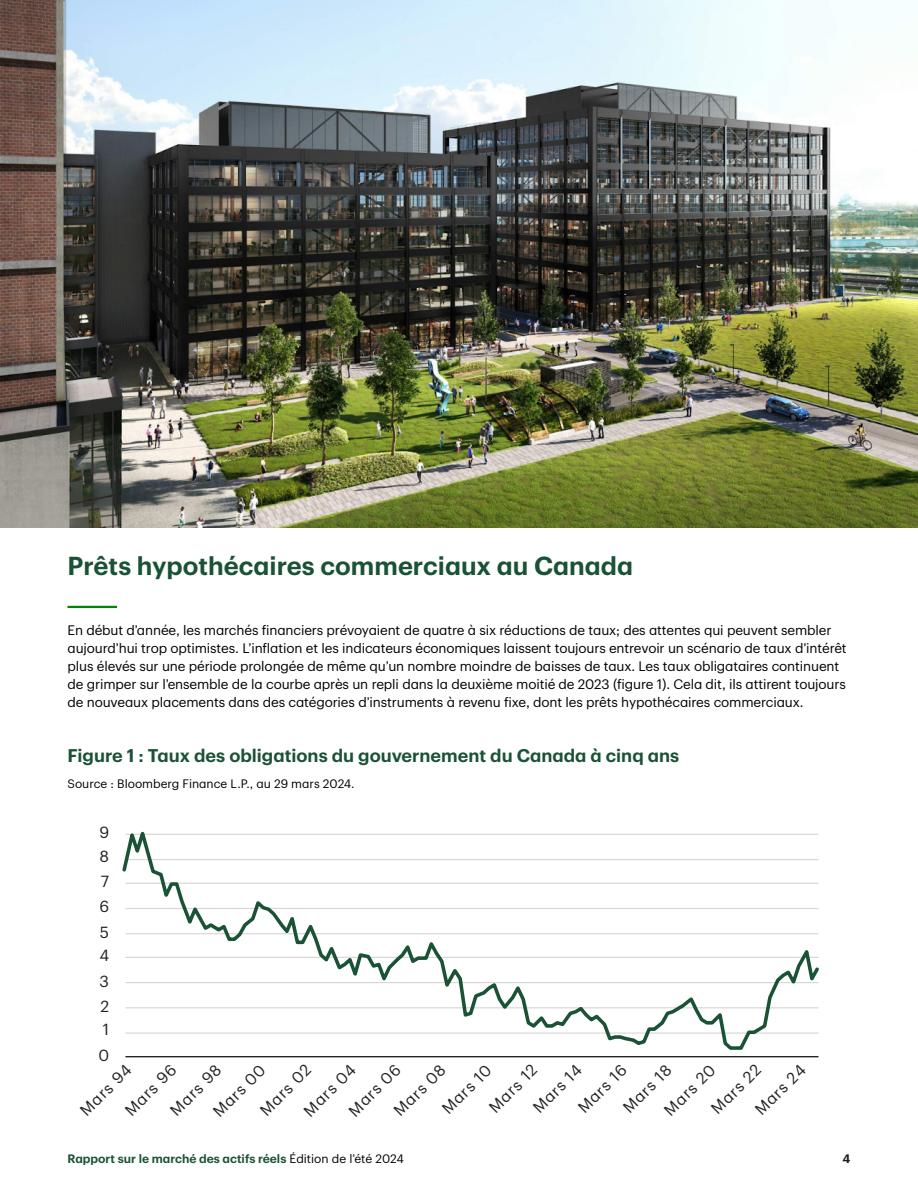
<style>
.page{position:relative;width:918px;height:1188px;background:#fff}
.page>*{position:absolute;margin:0;border:0;box-sizing:border-box;transform-origin:0 0}
.t1{font:600 25.5px "TD Graphik";color:#1a5236}
.t2{font:600 18px "TD Graphik";color:#1a5236}
.t3{font:15.75px "TD Graphik";color:#212121}
.t4{font:13.5px/18px "TD Graphik";letter-spacing:-.01em;color:#000}
.t5{font:600 12px "TD Graphik";color:#1a5336}
.t6{font:12px "TD Graphik";color:#000}
.t7{font:600 12px "TD Graphik";color:#1c1c1c}
.s1{font-weight:400;color:#000}
</style>
<div class="page">
<img style="left:0;top:0;width:918px;height:527px">
<hr style="left:68px;top:606px;width:49px;height:2px;background:#038203">
<hr style="left:125px;top:1056px;width:693px;height:1px;background:#000">
<svg style="left:122px;top:831px;width:697px;height:219px"></svg>
<h2 class="t1" style="left:68px;top:546px;width:567px">Prêts hypothécaires commerciaux au Canada</h2>
<p class="t4" style="left:67px;top:620px;width:781px">En début d’année, les marchés financiers prévoyaient de quatre à six réductions de taux; des attentes qui peuvent sembler aujourd’hui trop optimistes. L’inflation et les indicateurs économiques laissent toujours entrevoir un scénario de taux d’intérêt plus élevés sur une période prolongée de même qu’un nombre moindre de baisses de taux. Les taux obligataires continuent de grimper sur l’ensemble de la courbe après un repli dans la deuxième moitié de 2023 (figure 1). Cela dit, ils attirent toujours de nouveaux placements dans des catégories d’instruments à revenu fixe, dont les prêts hypothécaires commerciaux.</p>
<h3 class="t2" style="left:68px;top:742px;width:613px">Figure 1 : Taux des obligations du gouvernement du Canada à cinq ans</h3>
<p class="t6" style="left:68px;top:775px;width:289px">Source : Bloomberg Finance L.P., au 29 mars 2024.</p>
<p class="t3" style="left:99px;top:821px;width:11px">9</p>
<p class="t3" style="left:100px;top:844px;width:11px">8</p>
<p class="t3" style="left:101px;top:870px;width:10px">7</p>
<p class="t3" style="left:99px;top:895px;width:11px">6</p>
<p class="t3" style="left:100px;top:920px;width:11px">5</p>
<p class="t3" style="left:99px;top:944px;width:11px">4</p>
<p class="t3" style="left:100px;top:969px;width:11px">3</p>
<p class="t3" style="left:100px;top:994px;width:10px">2</p>
<p class="t3" style="left:103px;top:1018px;width:8px">1</p>
<p class="t3" style="left:98px;top:1043px;width:12px">0</p>
<p class="t3" style="left:298px;top:1105px;width:67px;rotate:-45deg">Mars 04</p>
<p class="t3" style="left:75px;top:1104px;width:66px;rotate:-45deg">Mars 94</p>
<p class="t3" style="left:527px;top:1102px;width:63px;rotate:-45deg">Mars 14</p>
<p class="t3" style="left:749px;top:1104px;width:65px;rotate:-45deg">Mars 24</p>
<p class="t3" style="left:343px;top:1105px;width:67px;rotate:-45deg">Mars 06</p>
<p class="t3" style="left:119px;top:1104px;width:66px;rotate:-45deg">Mars 96</p>
<p class="t3" style="left:572px;top:1102px;width:63px;rotate:-45deg">Mars 16</p>
<p class="t3" style="left:254px;top:1104px;width:66px;rotate:-45deg">Mars 02</p>
<p class="t3" style="left:483px;top:1101px;width:62px;rotate:-45deg">Mars 12</p>
<p class="t3" style="left:706px;top:1103px;width:64px;rotate:-45deg">Mars 22</p>
<p class="t3" style="left:388px;top:1105px;width:67px;rotate:-45deg">Mars 08</p>
<p class="t3" style="left:165px;top:1104px;width:66px;rotate:-45deg">Mars 98</p>
<p class="t3" style="left:617px;top:1102px;width:63px;rotate:-45deg">Mars 18</p>
<p class="t3" style="left:436px;top:1103px;width:64px;rotate:-45deg">Mars 10</p>
<p class="t3" style="left:207px;top:1106px;width:68px;rotate:-45deg">Mars 00</p>
<p class="t3" style="left:659px;top:1104px;width:66px;rotate:-45deg">Mars 20</p>
<p class="t5" style="left:68px;top:1150px;width:338px">Rapport sur le marché des actifs réels <span class="s1">Édition de l’été 2024</span></p>
<p class="t7" style="left:843px;top:1150px;width:9px">4</p>
</div>
